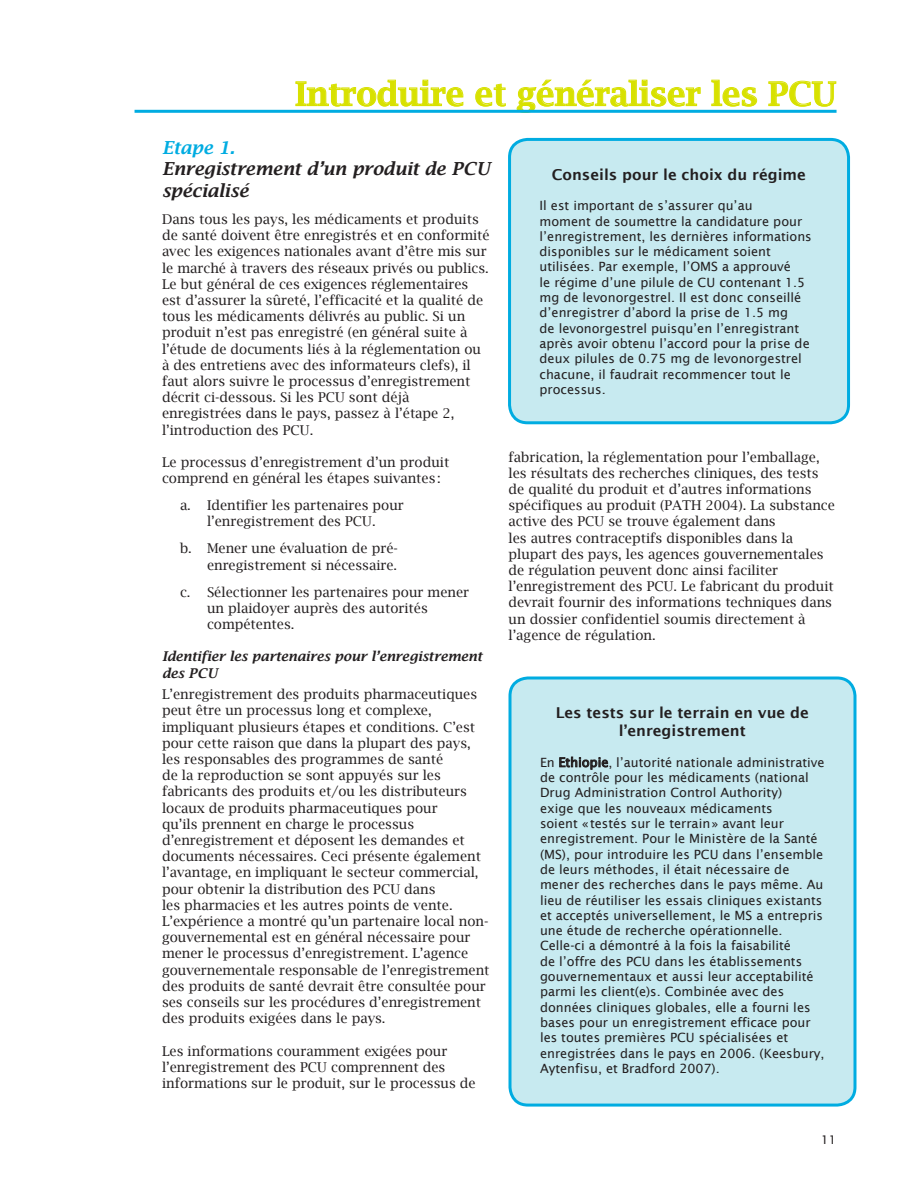
<style>
.page{position:relative;width:918px;height:1188px;background:#fff}
.page>*{position:absolute;margin:0;border:0;box-sizing:border-box;transform-origin:0 0}
.EC_heading{font:600 33px "Lucida Bright";color:#d8e100}
.EC_subheading{font:italic 600 18px/21.6px "Lucida Bright";color:#231f20}
.EC_Textbox{font:600 15px/18px "Lucida Sans";color:#231f20;text-align:center}
.EC_bodytext{font:13.5px/16.2px "Lucida Bright";color:#231f20}
.EC_letters{font:13.5px/16.2px "Lucida Bright";color:#231f20}
.EC_subsubhead{font:italic 600 13.5px/16.2px "Lucida Bright";color:#231f20}
.EC_Textbox-2{font:12.75px/15.3px "Lucida Sans";color:#231f20}
.t1{font:12px "Lucida Sans";color:#231f20}
.s1{color:#00ace1}
</style>
<div class="page">
<svg style="left:296px;top:80px;width:167px;height:26px"></svg>
<svg style="left:475px;top:84px;width:31px;height:22px"></svg>
<svg style="left:517px;top:80px;width:183px;height:30px"></svg>
<svg style="left:711px;top:80px;width:46px;height:26px"></svg>
<svg style="left:769px;top:81px;width:67px;height:26px"></svg>
<hr style="left:135px;top:110px;width:702px;height:3px;background:#00ace1">
<div style="left:510px;top:139px;width:339px;height:284px;background:#c7eaf0;border-radius:18px"></div>
<div style="left:508px;top:138px;width:342px;height:286px;border:3px solid #00ace1;border-radius:18px"></div>
<div style="left:510px;top:678px;width:345px;height:427px;background:#c7eaf0;border-radius:18px"></div>
<svg style="left:559px;top:757px;width:49px;height:13px"></svg>
<div style="left:508px;top:676px;width:348px;height:431px;border:3px solid #00ace1;border-radius:18px"></div>
<p class="EC_heading" style="left:295px;top:75px;width:543px">Introduire et généraliser les PCU</p>
<p class="EC_subheading" style="left:162px;top:136px;width:330px"><span class="s1">Etape 1.<br></span>Enregistrement d’un produit de PCU spécialisé</p>
<p class="EC_bodytext" style="left:162px;top:211px;width:329px">Dans tous les pays, les médicaments et produits de santé doivent être enregistrés et en conformité avec les exigences nationales avant d’être mis sur le marché à travers des réseaux privés ou publics.<br>Le but général de ces exigences réglementaires est d’assurer la sûreté, l’efficacité et la qualité de tous les médicaments délivrés au public. Si un produit n’est pas enregistré (en général suite à l’étude de documents liés à la réglementation ou à des entretiens avec des informateurs clefs), il faut alors suivre le processus d’enregistrement décrit ci-dessous. Si les PCU sont déjà enregistrées dans le pays, passez à l’étape 2, l’introduction des PCU.</p>
<p class="EC_bodytext" style="left:162px;top:454px;width:289px">Le processus d’enregistrement d’un produit comprend en général les étapes suivantes:</p>
<p class="EC_letters" style="left:207px;top:497px;width:198px">Identifier les partenaires pour l’enregistrement des PCU.</p>
<p class="EC_letters" style="left:207px;top:540px;width:193px">Mener une évaluation de pré&shy;enregistrement si nécessaire.</p>
<p class="EC_letters" style="left:207px;top:584px;width:264px">Sélectionner les partenaires pour mener un plaidoyer auprès des autorités compétentes.</p>
<p class="EC_subsubhead" style="left:162px;top:648px;width:322px">Identifier les partenaires pour l’enregistrement des PCU</p>
<p class="EC_bodytext" style="left:162px;top:686px;width:329px">L’enregistrement des produits pharmaceutiques peut être un processus long et complexe, impliquant plusieurs étapes et conditions. C’est pour cette raison que dans la plupart des pays, les responsables des programmes de santé<br>de la reproduction se sont appuyés sur les fabricants des produits et/ou les distributeurs locaux de produits pharmaceutiques pour<br>qu’ils prennent en charge le processus d’enregistrement et déposent les demandes et documents nécessaires. Ceci présente également l’avantage, en impliquant le secteur commercial, pour obtenir la distribution des PCU dans<br>les pharmacies et les autres points de vente.<br>L’expérience a montré qu’un partenaire local non&shy;gouvernemental est en général nécessaire pour mener le processus d’enregistrement. L’agence gouvernementale responsable de l’enregistrement des produits de santé devrait être consultée pour ses conseils sur les procédures d’enregistrement des produits exigées dans le pays.</p>
<p class="EC_bodytext" style="left:162px;top:1043px;width:315px">Les informations couramment exigées pour l’enregistrement des PCU comprennent des informations sur le produit, sur le processus de</p>
<p class="EC_bodytext" style="left:180px;top:497px;width:12px">a.</p>
<p class="EC_bodytext" style="left:180px;top:540px;width:13px">b.</p>
<p class="EC_bodytext" style="left:180px;top:584px;width:12px">c.</p>
<p class="EC_Textbox" style="left:552px;top:165px;width:256px">Conseils pour le choix du régime</p>
<p class="EC_Textbox-2" style="left:540px;top:198px;width:274px">Il est important de s’assurer qu’au<br>moment de soumettre la candidature pour l’enregistrement, les dernières informations disponibles sur le médicament soient utilisées. Par exemple, l’OMS a approuvé<br>le régime d’une pilule de CU contenant 1 .5 mg de levonorgestrel. Il est donc conseillé d’enregistrer d’abord la prise de 1 .5 mg<br>de levonorgestrel puisqu’en l’enregistrant après avoir obtenu l’accord pour la prise de deux pilules de 0.75 mg de levonorgestrel chacune, il faudrait recommencer tout le processus.</p>
<p class="EC_bodytext" style="left:508px;top:449px;width:328px">fabrication, la réglementation pour l’emballage, les résultats des recherches cliniques, des tests de qualité du produit et d’autres informations spécifiques au produit (PATH 2004). La substance active des PCU se trouve également dans<br>les autres contraceptifs disponibles dans la plupart des pays, les agences gouvernementales de régulation peuvent donc ainsi faciliter l’enregistrement des PCU. Le fabricant du produit devrait fournir des informations techniques dans un dossier confidentiel soumis directement à l’agence de régulation.</p>
<p class="EC_Textbox" style="left:556px;top:704px;width:255px">Les tests sur le terrain en vue de l’enregistrement</p>
<p class="EC_Textbox-2" style="left:540px;top:755px;width:286px">En Ethiopie, l’autorité nationale administrative de contrôle pour les médicaments (national Drug Administration Control Authority)<br>exige que les nouveaux médicaments<br>soient «testés sur le terrain» avant leur enregistrement. Pour le Ministère de la Santé (MS), pour introduire les PCU dans l’ensemble de leurs méthodes, il était nécessaire de mener des recherches dans le pays même. Au lieu de réutiliser les essais cliniques existants et acceptés universellement, le MS a entrepris une étude de recherche opérationnelle.<br>Celle-ci a démontré à la fois la faisabilité<br>de l’offre des PCU dans les établissements gouvernementaux et aussi leur acceptabilité parmi les client(e)s. Combinée avec des données cliniques globales, elle a fourni les bases pour un enregistrement efficace pour les toutes premières PCU spécialisées et enregistrées dans le pays en 2 006. (Keesbury, Aytenfisu, et Bradford 2 007).</p>
<p class="t1" style="left:821px;top:1133px;width:7px">11</p>
</div>
